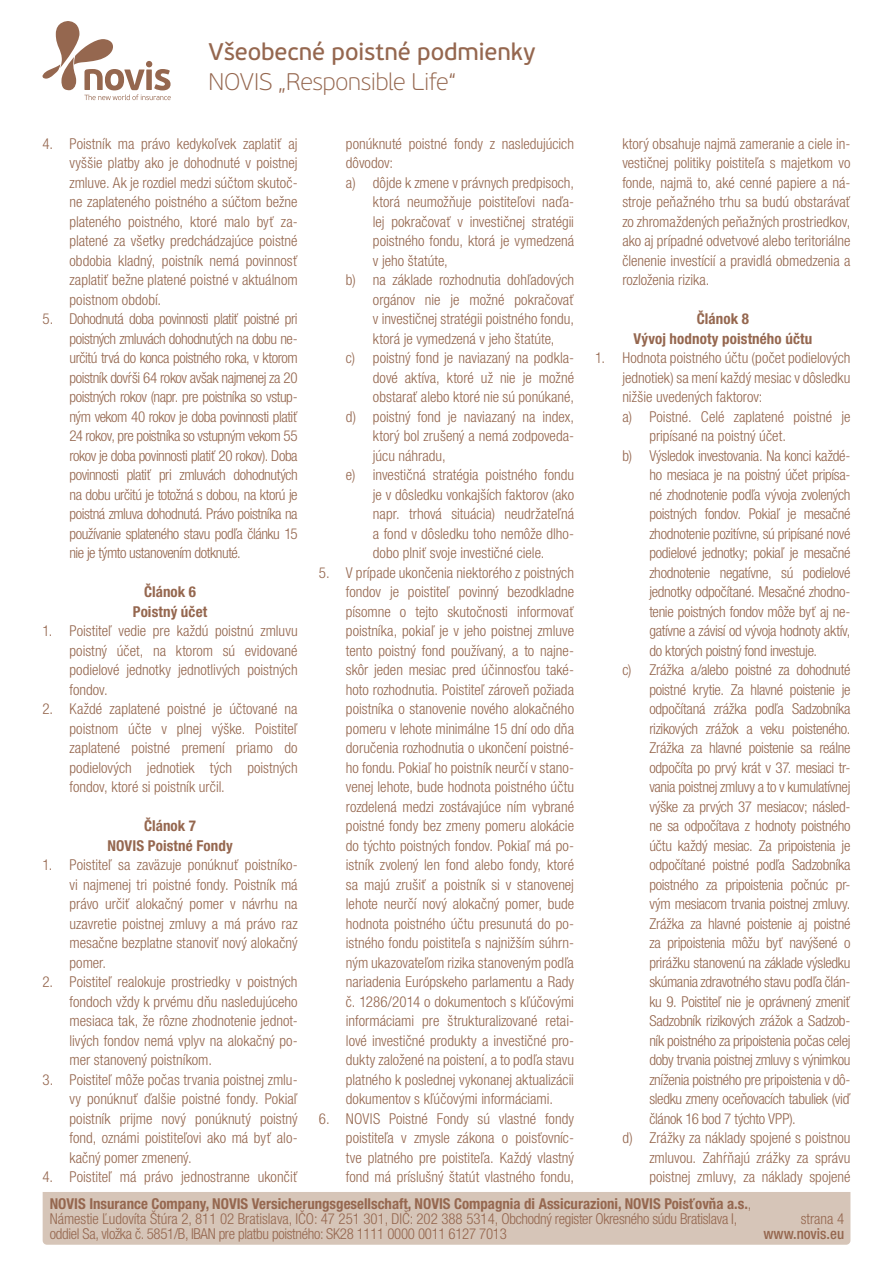
<style>
.page{position:relative;width:893px;height:1263px;background:#fff}
.page>*{position:absolute;margin:0;border:0;box-sizing:border-box;transform-origin:0 0}
.t1{font:24px "PF Beau Sans Pro Bbook";letter-spacing:-.005em;color:#95674f}
.t2{font:100 24px "PF Beau Sans Pro";letter-spacing:-.01em;color:#95674f}
.List_Paragraph{font:300 condensed 15px/19.5px "Helvetica Neue LT Pro";color:#95674f;text-align:justify}
.List_Paragraph-2{font:300 condensed 15px/15px "Helvetica Neue LT Pro";letter-spacing:-.02em;color:#95674f}
.t3{font:700 condensed 15px "Helvetica Neue LT Pro";letter-spacing:.005em;color:#95674f}
.t4{font:500 condensed 15px "Helvetica Neue LT Pro";color:#95674f}
.s1{font-weight:700}
</style>
<div class="page">
<div style="left:43px;top:1192px;width:807px;height:53px;background:#d6c5b8"></div>
<svg style="left:42px;top:21px;width:129px;height:79px"></svg>
<h1 class="t1" style="left:208px;top:38px;width:328px">Všeobecné poistné podmienky</h1>
<h1 class="t2" style="left:208px;top:68px;width:249px">NOVIS „Responsible Life“</h1>
<p class="List_Paragraph" style="left:70px;top:133px;width:230px;text-indent:-27px">4. Poistník ma právo kedykoľvek zaplatiť aj vyššie platby ako je dohodnuté v poistnej zmluve. Ak je rozdiel medzi súčtom skutoč&shy;ne zaplateného poistného a súčtom bežne plateného poistného, ktoré malo byť za&shy;platené za všetky predchádzajúce poistné obdobia kladný, poistník nemá povinnosť zaplatiť bežne platené poistné v aktuálnom poistnom období.</p>
<p class="List_Paragraph" style="left:70px;top:309px;width:230px;text-indent:-27px">5. Dohodnutá doba povinnosti platiť poistné pri poistných zmluvách dohodnutých na dobu ne&shy;určitú trvá do konca poistného roka, v ktorom poistník dovŕši 64 rokov avšak najmenej za 20 poistných rokov (napr. pre poistníka so vstup&shy;ným vekom 40 rokov je doba povinnosti platiť 24 rokov, pre poistníka so vstupným vekom 55 rokov je doba povinnosti platiť 20 rokov). Doba povinnosti platiť pri zmluvách dohodnutých na dobu určitú je totožná s dobou, na ktorú je poistná zmluva dohodnutá. Právo poistníka na používanie splateného stavu podľa článku 15 nie je týmto ustanovením dotknuté.</p>
<p class="t3" style="left:144px;top:583px;width:54px">Článok 6</p>
<p class="t3" style="left:133px;top:602px;width:76px">Poistný účet</p>
<p class="List_Paragraph" style="left:70px;top:621px;width:230px;text-indent:-27px">1. Poistiteľ vedie pre každú poistnú zmluvu poistný účet, na ktorom sú evidované podielové jednotky jednotlivých poistných fondov.</p>
<p class="List_Paragraph" style="left:70px;top:699px;width:230px;text-indent:-27px">2. Každé zaplatené poistné je účtované na poistnom účte v plnej výške. Poistiteľ zaplatené poistné premení priamo do podielových jednotiek tých poistných fondov, ktoré si poistník určil.</p>
<p class="t3" style="left:144px;top:817px;width:54px">Článok 7</p>
<p class="t3" style="left:108px;top:836px;width:127px">NOVIS Poistné Fondy</p>
<p class="List_Paragraph" style="left:70px;top:855px;width:230px;text-indent:-27px">1. Poistiteľ sa zaväzuje ponúknuť poistníko&shy;vi najmenej tri poistné fondy. Poistník má právo určiť alokačný pomer v návrhu na uzavretie poistnej zmluvy a má právo raz mesačne bezplatne stanoviť nový alokačný pomer.</p>
<p class="List_Paragraph" style="left:70px;top:972px;width:230px;text-indent:-27px">2. Poistiteľ realokuje prostriedky v poistných fondoch vždy k prvému dňu nasledujúceho mesiaca tak, že rôzne zhodnotenie jednot&shy;livých fondov nemá vplyv na alokačný po&shy;mer stanovený poistníkom.</p>
<p class="List_Paragraph" style="left:70px;top:1069px;width:230px;text-indent:-27px">3. Poistiteľ môže počas trvania poistnej zmlu&shy;vy ponúknuť ďalšie poistné fondy. Pokiaľ poistník prijme nový ponúknutý poistný fond, oznámi poistiteľovi ako má byť alo&shy;kačný pomer zmenený.</p>
<p class="List_Paragraph" style="left:43px;top:1167px;width:257px">4. Poistiteľ má právo jednostranne ukončiť</p>
<p class="List_Paragraph" style="left:346px;top:133px;width:230px">ponúknuté poistné fondy z nasledujúcich dôvodov:</p>
<p class="List_Paragraph" style="left:373px;top:172px;width:203px;text-indent:-27px">a) dôjde k zmene v právnych predpisoch, ktorá neumožňuje poistiteľovi naďa&shy;lej pokračovať v investičnej stratégii poistného fondu, ktorá je vymedzená v jeho štatúte,</p>
<p class="List_Paragraph" style="left:373px;top:270px;width:203px;text-indent:-27px">b) na základe rozhodnutia dohľadových orgánov nie je možné pokračovať v investičnej stratégii poistného fondu, ktorá je vymedzená v jeho štatúte,</p>
<p class="List_Paragraph" style="left:373px;top:348px;width:203px;text-indent:-27px">c) poistný fond je naviazaný na podkla&shy;dové aktíva, ktoré už nie je možné obstarať alebo ktoré nie sú ponúkané,</p>
<p class="List_Paragraph" style="left:373px;top:406px;width:203px;text-indent:-27px">d) poistný fond je naviazaný na index, ktorý bol zrušený a nemá zodpoveda&shy;júcu náhradu,</p>
<p class="List_Paragraph" style="left:373px;top:465px;width:203px;text-indent:-27px">e) investičná stratégia poistného fondu je v dôsledku vonkajších faktorov (ako napr. trhová situácia) neudržateľná a fond v dôsledku toho nemôže dlho&shy;dobo plniť svoje investičné ciele.</p>
<p class="List_Paragraph" style="left:346px;top:562px;width:230px;text-indent:-27px">5. V prípade ukončenia niektorého z poistných fondov je poistiteľ povinný bezodkladne písomne o tejto skutočnosti informovať poistníka, pokiaľ je v jeho poistnej zmluve tento poistný fond používaný, a to najne&shy;skôr jeden mesiac pred účinnosťou také&shy;hoto rozhodnutia. Poistiteľ zároveň požiada poistníka o stanovenie nového alokačného pomeru v lehote minimálne 15 dní odo dňa doručenia rozhodnutia o ukončení poistné&shy;ho fondu. Pokiaľ ho poistník neurčí v stano&shy;venej lehote, bude hodnota poistného účtu rozdelená medzi zostávajúce ním vybrané poistné fondy bez zmeny pomeru alokácie do týchto poistných fondov. Pokiaľ má po&shy;istník zvolený len fond alebo fondy, ktoré sa majú zrušiť a poistník si v stanovenej lehote neurčí nový alokačný pomer, bude hodnota poistného účtu presunutá do po&shy;istného fondu poistiteľa s najnižším súhrn&shy;ným ukazovateľom rizika stanoveným podľa nariadenia Európskeho parlamentu a Rady č. 1286/2014 o dokumentoch s kľúčovými informáciami pre štrukturalizované retai&shy;lové investičné produkty a investičné pro&shy;dukty založené na poistení, a to podľa stavu platného k poslednej vykonanej aktualizácii dokumentov s kľúčovými informáciami.</p>
<p class="List_Paragraph" style="left:346px;top:1108px;width:230px;text-indent:-27px">6. NOVIS Poistné Fondy sú vlastné fondy poistiteľa v zmysle zákona o poisťovníc&shy;tve platného pre poistiteľa. Každý vlastný fond má príslušný štatút vlastného fondu,</p>
<p class="List_Paragraph" style="left:622px;top:133px;width:230px">ktorý obsahuje najmä zameranie a ciele in&shy;vestičnej politiky poistiteľa s majetkom vo fonde, najmä to, aké cenné papiere a ná&shy;stroje peňažného trhu sa budú obstarávať zo zhromaždených peňažných prostriedkov, ako aj prípadné odvetvové alebo teritoriálne členenie investícií a pravidlá obmedzenia a rozloženia rizika.</p>
<p class="t3" style="left:697px;top:310px;width:54px">Článok 8</p>
<p class="t3" style="left:633px;top:329px;width:180px">Vývoj hodnoty poistného účtu</p>
<p class="List_Paragraph" style="left:622px;top:348px;width:230px;text-indent:-27px">1. Hodnota poistného účtu (počet podielových jednotiek) sa mení každý mesiac v dôsledku nižšie uvedených faktorov:</p>
<p class="List_Paragraph" style="left:649px;top:406px;width:203px;text-indent:-27px">a) Poistné. Celé zaplatené poistné je pripísané na poistný účet.</p>
<p class="List_Paragraph" style="left:649px;top:445px;width:203px;text-indent:-27px">b) Výsledok investovania. Na konci každé&shy;ho mesiaca je na poistný účet pripísa&shy;né zhodnotenie podľa vývoja zvolených poistných fondov. Pokiaľ je mesačné zhodnotenie pozitívne, sú pripísané nové podielové jednotky; pokiaľ je mesačné zhodnotenie negatívne, sú podielové jednotky odpočítané. Mesačné zhodno&shy;tenie poistných fondov môže byť aj ne&shy;gatívne a závisí od vývoja hodnoty aktív, do ktorých poistný fond investuje.</p>
<p class="List_Paragraph" style="left:649px;top:660px;width:203px;text-indent:-27px">c) Zrážka a/alebo poistné za dohodnuté poistné krytie. Za hlavné poistenie je odpočítaná zrážka podľa Sadzobníka rizikových zrážok a veku poisteného.<br>Zrážka za hlavné poistenie sa reálne odpočíta po prvý krát v 37. mesiaci tr&shy;vania poistnej zmluvy a to v kumulatívnej výške za prvých 37 mesiacov; násled&shy;ne sa odpočítava z hodnoty poistného účtu každý mesiac. Za pripoistenia je odpočítané poistné podľa Sadzobníka poistného za pripoistenia počnúc pr&shy;vým mesiacom trvania poistnej zmluvy.<br>Zrážka za hlavné poistenie aj poistné za pripoistenia môžu byť navýšené o prirážku stanovenú na základe výsledku skúmania zdravotného stavu podľa člán&shy;ku 9. Poistiteľ nie je oprávnený zmeniť Sadzobník rizikových zrážok a Sadzob&shy;ník poistného za pripoistenia počas celej doby trvania poistnej zmluvy s výnimkou zníženia poistného pre pripoistenia v dô&shy;sledku zmeny oceňovacích tabuliek (viď článok 16 bod 7 týchto VPP).</p>
<p class="List_Paragraph" style="left:649px;top:1128px;width:203px;text-indent:-27px">d) Zrážky za náklady spojené s poistnou zmluvou. Zahŕňajú zrážky za správu poistnej zmluvy, za náklady spojené</p>
<p class="List_Paragraph-2" style="left:50px;top:1196px;width:703px"><span class="s1">NOVIS Insurance Company, NOVIS Versicherungsgesellschaft, NOVIS Compagnia di Assicurazioni, NOVIS Poisťovňa a.s.</span>,<br>Námestie Ľudovíta Štúra 2, 811 02 Bratislava, IČO: 47 251 301, DIČ: 202 388 5314, Obchodný register Okresného súdu Bratislava I, oddiel Sa, vložka č. 5851/B, IBAN pre platbu poistného: SK28 1111 0000 0011 6127 7013</p>
<p class="List_Paragraph" style="left:801px;top:1209px;width:45px">strana 4</p>
<p class="t4" style="left:763px;top:1224px;width:82px">www.novis.eu</p>
</div>
